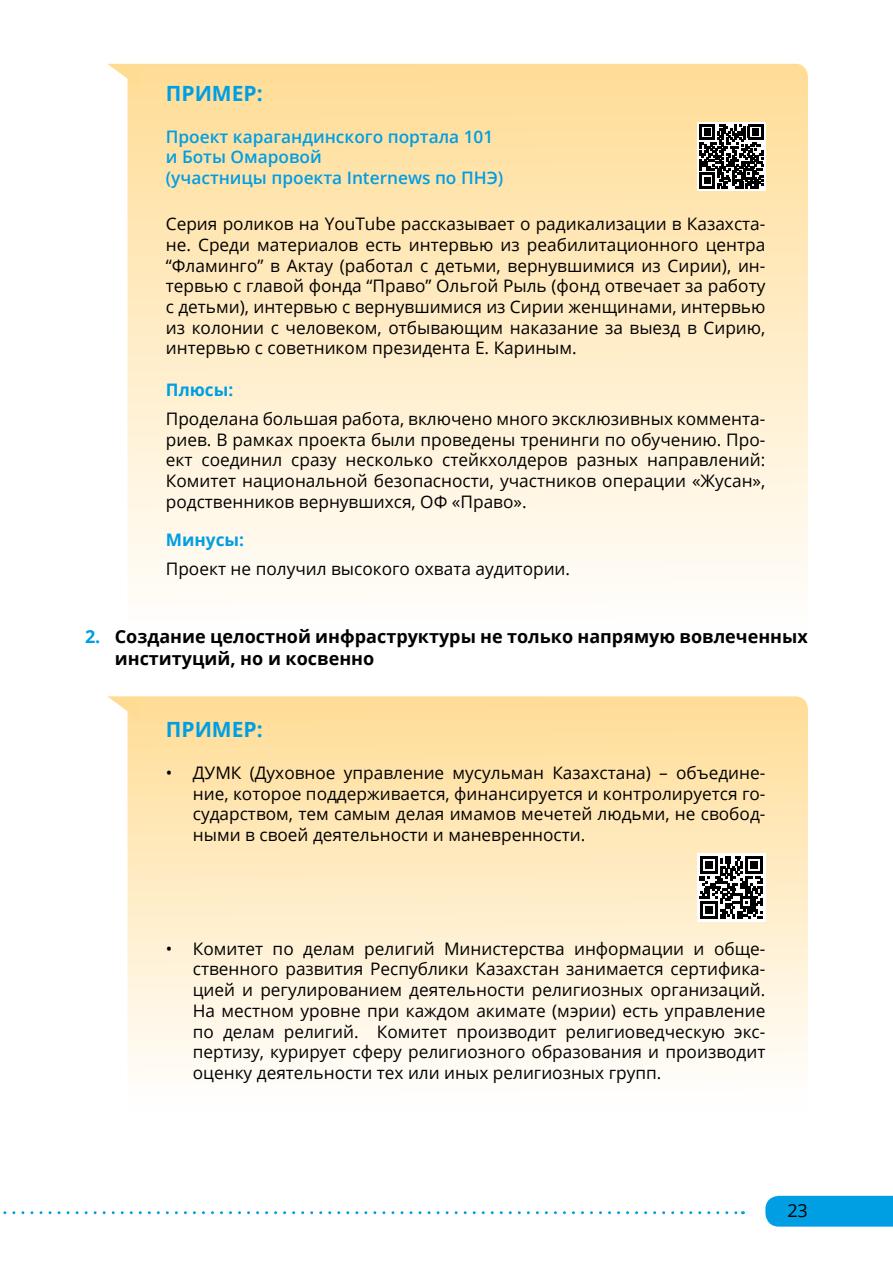
<style>
.page{position:relative;width:893px;height:1263px;background:#fff}
.page>*{position:absolute;margin:0;border:0;box-sizing:border-box;transform-origin:0 0}
.t1{font:700 21px "Open Sans";color:#009ee3}
.t2{font:700 18px/21.6px "Open Sans";color:#000}
.t3{font:18px "Open Sans";color:#000}
.t4{font:17.25px/20.7px "Open Sans";color:#000;text-align:justify}
.t5{font:600 17.25px/20.7px "Open Sans";color:#009ee3}
.t6{font:700 17.25px "Open Sans";color:#009ee3}
.s1{color:#009ee3}
</style>
<div class="page">
<div style="left:765px;top:1196px;width:128px;height:30px;background:#009ee3"></div>
<svg style="left:3px;top:1211px;width:740px;height:3px"></svg>
<div style="left:127px;top:696px;width:681px;height:418px;background:linear-gradient(to bottom,#ffdc95,#fff);border-radius:13px"></div>
<svg style="left:107px;top:696px;width:32px;height:24px"></svg>
<div style="left:127px;top:64px;width:681px;height:585px;background:linear-gradient(to bottom,#ffdd96,#fff);border-radius:13px"></div>
<svg style="left:107px;top:64px;width:32px;height:23px"></svg>
<svg style="left:697px;top:122px;width:68px;height:68px"></svg>
<svg style="left:700px;top:124px;width:63px;height:64px"></svg>
<hr style="left:748px;top:124px;width:15px;height:3px;background:#000">
<div style="left:697px;top:853px;width:68px;height:68px;background:#fff"></div>
<svg style="left:700px;top:856px;width:63px;height:63px"></svg>
<p class="t1" style="left:166px;top:79px;width:98px">ПРИМЕР:</p>
<p class="t5" style="left:166px;top:126px;width:339px">Проект карагандинского портала 101 и Боты Омаровой<br>(участницы проекта Internews по ПНЭ)</p>
<p class="t4" style="left:166px;top:213px;width:601px">Серия роликов на YouTube рассказывает о радикализации в Казахста&shy;не. Среди материалов есть интервью из реабилитационного центра “Фламинго” в Актау (работал с детьми, вернувшимися из Сирии), ин&shy;тервью с главой фонда “Право” Ольгой Рыль (фонд отвечает за работу с детьми), интервью с вернувшимися из Сирии женщинами, интервью из колонии с человеком, отбывающим наказание за выезд в Сирию, интервью с советником президента Е. Кариным.</p>
<p class="t6" style="left:166px;top:377px;width:69px">Плюсы:</p>
<p class="t4" style="left:166px;top:408px;width:601px">Проделана большая работа, включено много эксклюзивных коммента&shy;риев. В рамках проекта были проведены тренинги по обучению. Про&shy;ект соединил сразу несколько стейкхолдеров разных направлений:<br>Комитет национальной безопасности, участников операции «Жусан», родственников вернувшихся, ОФ «Право».</p>
<p class="t6" style="left:166px;top:527px;width:80px">Минусы:</p>
<p class="t4" style="left:166px;top:558px;width:406px">Проект не получил высокого охвата аудитории.</p>
<p class="t2" style="left:115px;top:625px;width:695px;text-indent:-30px"><span class="s1">2.</span> Создание целостной инфраструктуры не только напрямую вовлеченных институций, но и косвенно</p>
<p class="t1" style="left:166px;top:714px;width:98px">ПРИМЕР:</p>
<p class="t4" style="left:193px;top:762px;width:574px;text-indent:-27px">• ДУМК (Духовное управление мусульман Казахстана) – объедине&shy;ние, которое поддерживается, финансируется и контролируется го&shy;сударством, тем самым делая имамов мечетей людьми, не свобод&shy;ными в своей деятельности и маневренности.</p>
<p class="t4" style="left:193px;top:938px;width:574px;text-indent:-27px">• Комитет по делам религий Министерства информации и обще&shy;ственного развития Республики Казахстан занимается сертифика&shy;цией и регулированием деятельности религиозных организаций.<br>На местном уровне при каждом акимате (мэрии) есть управление по делам религий. Комитет производит религиоведческую экс&shy;пертизу, курирует сферу религиозного образования и производит оценку деятельности тех или иных религиозных групп.</p>
<p class="t3" style="left:787px;top:1198px;width:22px">23</p>
</div>
